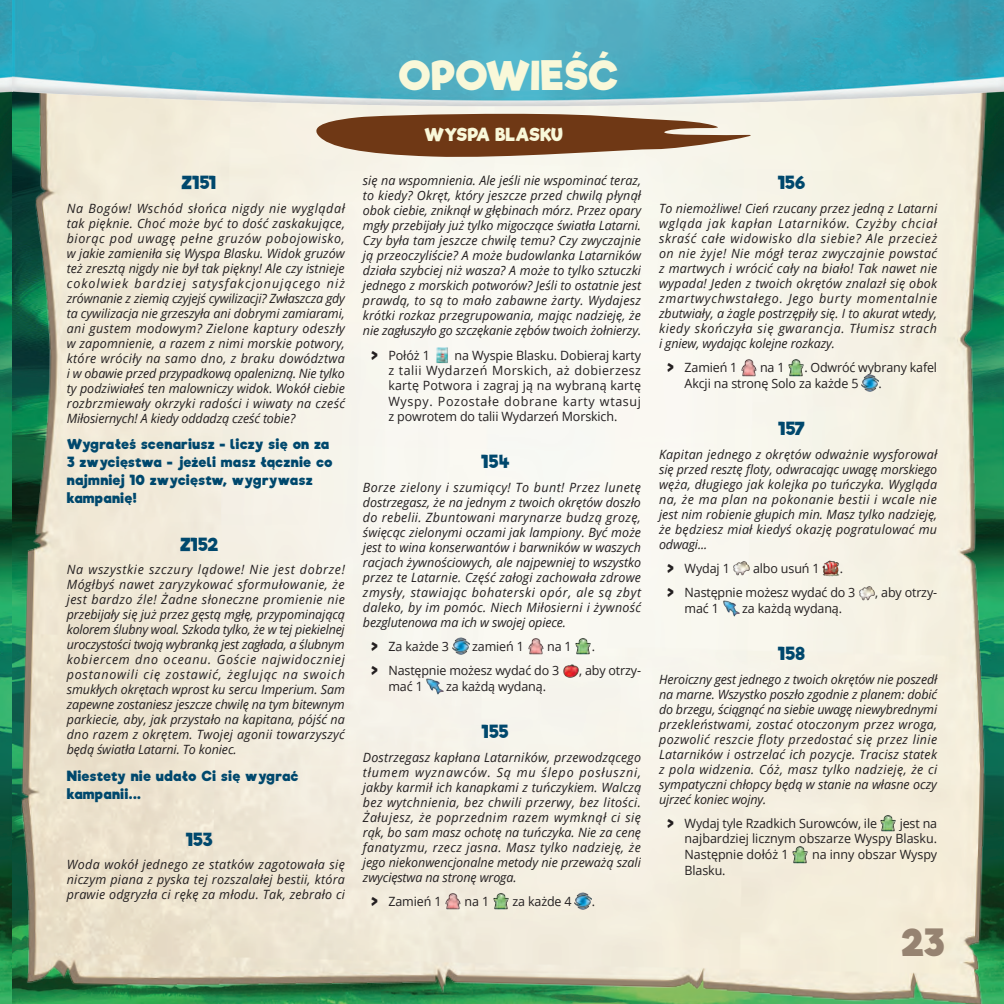
<style>
.page{position:relative;width:1004px;height:1004px;background:#fff}
.page>*{position:absolute;margin:0;border:0;box-sizing:border-box;transform-origin:0 0}
.t1{font:700 39px "Riffic";letter-spacing:-.01em;color:#f9f8d9}
.t2{font:700 36px "Riffic";color:#968371}
.LOG{font:18px "Riffic";letter-spacing:-.03em;color:#00486d}
.small_header_riff{font:700 17.4px "Riffic";letter-spacing:-.01em;color:#f9f8d9}
.Styl_akapitowy_1base{font:700 13.5px/18px "Riffic";letter-spacing:.01em;color:#00486d}
.paragrafy_fluff{font:italic 12.75px/15px "Open Sans";letter-spacing:-.005em;color:#231f20;text-align:justify}
.t3{font:12.75px/15.3px "Open Sans";letter-spacing:-.01em;color:#231f20;text-align:justify}
.s1{font-family:"Riffic"}
</style>
<div class="page">
<img style="left:10px;top:175px;width:993px;height:828px">
<img style="left:433px;top:346px;width:18px;height:18px">
<img style="left:452px;top:637px;width:17px;height:18px">
<img style="left:527px;top:637px;width:17px;height:18px">
<img style="left:574px;top:637px;width:18px;height:18px">
<img style="left:562px;top:662px;width:17px;height:17px">
<img style="left:426px;top:677px;width:17px;height:18px">
<img style="left:444px;top:892px;width:17px;height:17px">
<img style="left:492px;top:892px;width:17px;height:17px">
<img style="left:574px;top:892px;width:18px;height:17px">
<img style="left:740px;top:359px;width:17px;height:17px">
<img style="left:787px;top:359px;width:17px;height:17px">
<img style="left:861px;top:375px;width:17px;height:17px">
<img style="left:733px;top:559px;width:17px;height:18px">
<img style="left:822px;top:559px;width:17px;height:18px">
<img style="left:858px;top:584px;width:17px;height:17px">
<img style="left:722px;top:600px;width:17px;height:17px">
<img style="left:879px;top:814px;width:17px;height:18px">
<img style="left:791px;top:846px;width:17px;height:17px">
<img style="left:0;top:175px;width:10px;height:828px">
<img style="left:0;top:0;width:1003px;height:175px">
<p class="LOG" style="left:182px;top:172px;width:36px">Z151</p>
<p class="paragrafy_fluff" style="left:67px;top:200px;width:280px">Na Bogów! Wschód słońca nigdy nie wyglądał tak pięknie. Choć może być to dość zaskakujące, biorąc pod uwagę pełne gruzów pobojowisko, w jakie zamieniła się Wyspa Blasku. Widok gruzów też zresztą nigdy nie był tak piękny! Ale czy istnieje cokolwiek bardziej satysfakcjonującego niż zrównanie z ziemią czyjejś cywilizacji? Zwłaszcza gdy ta cywilizacja nie grzeszyła ani dobrymi zamiarami, ani gustem modowym? Zielone kaptury odeszły w zapomnienie, a razem z nimi morskie potwory, które wróciły na samo dno, z braku dowództwa i w obawie przed przypadkową opalenizną. Nie tylko ty podziwiałeś ten malowniczy widok. Wokół ciebie rozbrzmiewały okrzyki radości i wiwaty na cześć Miłosiernych! A kiedy oddadzą cześć tobie?</p>
<p class="Styl_akapitowy_1base" style="left:67px;top:435px;width:267px">Wygrałeś scenariusz - liczy się on za<br>3 zwycięstwa - jeżeli masz łącznie co najmniej 10 zwycięstw, wygrywasz kampanię!</p>
<p class="LOG" style="left:180px;top:533px;width:39px">Z152</p>
<p class="paragrafy_fluff" style="left:67px;top:561px;width:280px">Na wszystkie szczury lądowe! Nie jest dobrze!<br>Mógłbyś nawet zaryzykować sformułowanie, że jest bardzo źle! Żadne słoneczne promienie nie przebijały się już przez gęstą mgłę, przypominającą kolorem ślubny woal. Szkoda tylko, że w tej piekielnej uroczystości twoją wybranką jest zagłada, a ślubnym kobiercem dno oceanu. Goście najwidoczniej postanowili cię zostawić, żeglując na swoich smukłych okrętach wprost ku sercu Imperium. Sam zapewne zostaniesz jeszcze chwilę na tym bitewnym parkiecie, aby, jak przystało na kapitana, pójść na dno razem z okrętem. Twojej agonii towarzyszyć będą światła Latarni. To koniec.</p>
<p class="Styl_akapitowy_1base" style="left:67px;top:766px;width:233px">Niestety nie udało Ci się wygrać kampanii...</p>
<p class="LOG" style="left:186px;top:828px;width:28px">153</p>
<p class="paragrafy_fluff" style="left:67px;top:856px;width:280px">Woda wokół jednego ze statków zagotowała się niczym piana z pyska tej rozszalałej bestii, która prawie odgryzła ci rękę za młodu. Tak, zebrało ci</p>
<h1 class="t1" style="left:398px;top:51px;width:222px">OPOWIEŚĆ</h1>
<p class="small_header_riff" style="left:424px;top:123px;width:141px">WYSPA BLASKU</p>
<p class="paragrafy_fluff" style="left:363px;top:172px;width:280px">się na wspomnienia. Ale jeśli nie wspominać teraz, to kiedy? Okręt, który jeszcze przed chwilą płynął obok ciebie, zniknął w głębinach mórz. Przez opary mgły przebijały już tylko migoczące światła Latarni.<br>Czy była tam jeszcze chwilę temu? Czy zwyczajnie ją przeoczyliście? A może budowlanka Latarników działa szybciej niż wasza? A może to tylko sztuczki jednego z morskich potworów? Jeśli to ostatnie jest prawdą, to są to mało zabawne żarty. Wydajesz krótki rozkaz przegrupowania, mając nadzieję, że nie zagłuszyło go szczękanie zębów twoich żołnierzy.</p>
<p class="t3" style="left:371px;top:347px;width:60px"><span class="s1">&gt;</span> Połóż 1</p>
<p class="t3" style="left:388px;top:347px;width:254px;text-indent:66px">na Wyspie Blasku. Dobieraj karty z talii Wydarzeń Morskich, aż dobierzesz kartę Potwora i zagraj ją na wybraną kartę Wyspy. Pozostałe dobrane karty wtasuj z powrotem do talii Wydarzeń Morskich.</p>
<p class="LOG" style="left:481px;top:450px;width:30px">154</p>
<p class="paragrafy_fluff" style="left:363px;top:479px;width:280px">Borze zielony i szumiący! To bunt! Przez lunetę dostrzegasz, że na jednym z twoich okrętów doszło do rebelii. Zbuntowani marynarze budzą grozę, święcąc zielonymi oczami jak lampiony. Być może jest to wina konserwantów i barwników w waszych racjach żywnościowych, ale najpewniej to wszystko przez te Latarnie. Część załogi zachowała zdrowe zmysły, stawiając bohaterski opór, ale są zbyt daleko, by im pomóc. Niech Miłosierni i żywność bezglutenowa ma ich w swojej opiece.</p>
<p class="t3" style="left:371px;top:638px;width:79px"><span class="s1">&gt;</span> Za każde 3</p>
<p class="t3" style="left:472px;top:638px;width:53px">zamień 1</p>
<p class="t3" style="left:547px;top:638px;width:26px">na 1</p>
<p class="t3" style="left:591px;top:638px;width:5px">.</p>
<p class="t3" style="left:371px;top:662px;width:189px"><span class="s1">&gt;</span> Następnie możesz wydać do 3</p>
<p class="t3" style="left:579px;top:662px;width:63px">, aby otrzy-</p>
<p class="t3" style="left:388px;top:678px;width:36px">mać 1</p>
<p class="t3" style="left:446px;top:678px;width:101px">za każdą wydaną.</p>
<p class="LOG" style="left:482px;top:720px;width:29px">155</p>
<p class="paragrafy_fluff" style="left:363px;top:749px;width:280px">Dostrzegasz kapłana Latarników, przewodzącego tłumem wyznawców. Są mu ślepo posłuszni, jakby karmił ich kanapkami z tuńczykiem. Walczą bez wytchnienia, bez chwili przerwy, bez litości.<br>Żałujesz, że poprzednim razem wymknął ci się rąk, bo sam masz ochotę na tuńczyka. Nie za cenę fanatyzmu, rzecz jasna. Masz tylko nadzieję, że jego niekonwencjonalne metody nie przeważą szali zwycięstwa na stronę wroga.</p>
<p class="t3" style="left:371px;top:893px;width:72px"><span class="s1">&gt;</span> Zamień 1</p>
<p class="t3" style="left:464px;top:893px;width:26px">na 1</p>
<p class="t3" style="left:512px;top:893px;width:61px">za każde 4</p>
<p class="t3" style="left:591px;top:893px;width:5px">.</p>
<p class="LOG" style="left:778px;top:172px;width:29px">156</p>
<p class="paragrafy_fluff" style="left:659px;top:200px;width:280px">To niemożliwe! Cień rzucany przez jedną z Latarni wgląda jak kapłan Latarników. Czyżby chciał skraść całe widowisko dla siebie? Ale przecież on nie żyje! Nie mógł teraz zwyczajnie powstać z martwych i wrócić cały na biało! Tak nawet nie wypada! Jeden z twoich okrętów znalazł się obok zmartwychwstałego. Jego burty momentalnie zbutwiały, a żagle postrzępiły się. I to akurat wtedy, kiedy skończyła się gwarancja. Tłumisz strach i gniew, wydając kolejne rozkazy.</p>
<p class="t3" style="left:667px;top:359px;width:71px"><span class="s1">&gt;</span> Zamień 1</p>
<p class="t3" style="left:760px;top:359px;width:26px">na 1</p>
<p class="t3" style="left:684px;top:359px;width:254px;line-height:15.8px;text-indent:120px">. Odwróć wybrany kafel<br>Akcji na stronę Solo za każde 5</p>
<p class="t3" style="left:878px;top:375px;width:5px">.</p>
<p class="LOG" style="left:778px;top:417px;width:28px">157</p>
<p class="paragrafy_fluff" style="left:659px;top:446px;width:280px">Kapitan jednego z okrętów odważnie wysforował się przed resztę floty, odwracając uwagę morskiego węża, długiego jak kolejka po tuńczyka. Wygląda na, że ma plan na pokonanie bestii i wcale nie jest nim robienie głupich min. Masz tylko nadzieję, że będziesz miał kiedyś okazję pogratulować mu odwagi...</p>
<p class="t3" style="left:667px;top:560px;width:64px"><span class="s1">&gt;</span> Wydaj 1</p>
<p class="t3" style="left:753px;top:560px;width:68px">albo usuń 1</p>
<p class="t3" style="left:839px;top:560px;width:5px">.</p>
<p class="t3" style="left:667px;top:584px;width:189px"><span class="s1">&gt;</span> Następnie możesz wydać do 3</p>
<p class="t3" style="left:875px;top:584px;width:63px">, aby otrzy-</p>
<p class="t3" style="left:684px;top:600px;width:36px">mać 1</p>
<p class="t3" style="left:742px;top:600px;width:101px">za każdą wydaną.</p>
<p class="LOG" style="left:778px;top:642px;width:29px">158</p>
<p class="paragrafy_fluff" style="left:659px;top:671px;width:280px">Heroiczny gest jednego z twoich okrętów nie poszedł na marne. Wszystko poszło zgodnie z planem: dobić do brzegu, ściągnąć na siebie uwagę niewybrednymi przekleństwami, zostać otoczonym przez wroga, pozwolić reszcie floty przedostać się przez linie Latarników i ostrzelać ich pozycje. Tracisz statek z pola widzenia. Cóż, masz tylko nadzieję, że ci sympatyczni chłopcy będą w stanie na własne oczy ujrzeć koniec wojny.</p>
<p class="t3" style="left:667px;top:815px;width:211px"><span class="s1">&gt;</span> Wydaj tyle Rzadkich Surowców, ile</p>
<p class="t3" style="left:684px;top:815px;width:254px;text-indent:215px">jest na najbardziej licznym obszarze Wyspy Blasku.<br>Następnie dołóż 1</p>
<p class="t3" style="left:812px;top:846px;width:127px">na inny obszar Wyspy</p>
<p class="t3" style="left:684px;top:861px;width:42px">Blasku.</p>
<h2 class="t2" style="left:901px;top:920px;width:45px">23</h2>
</div>
